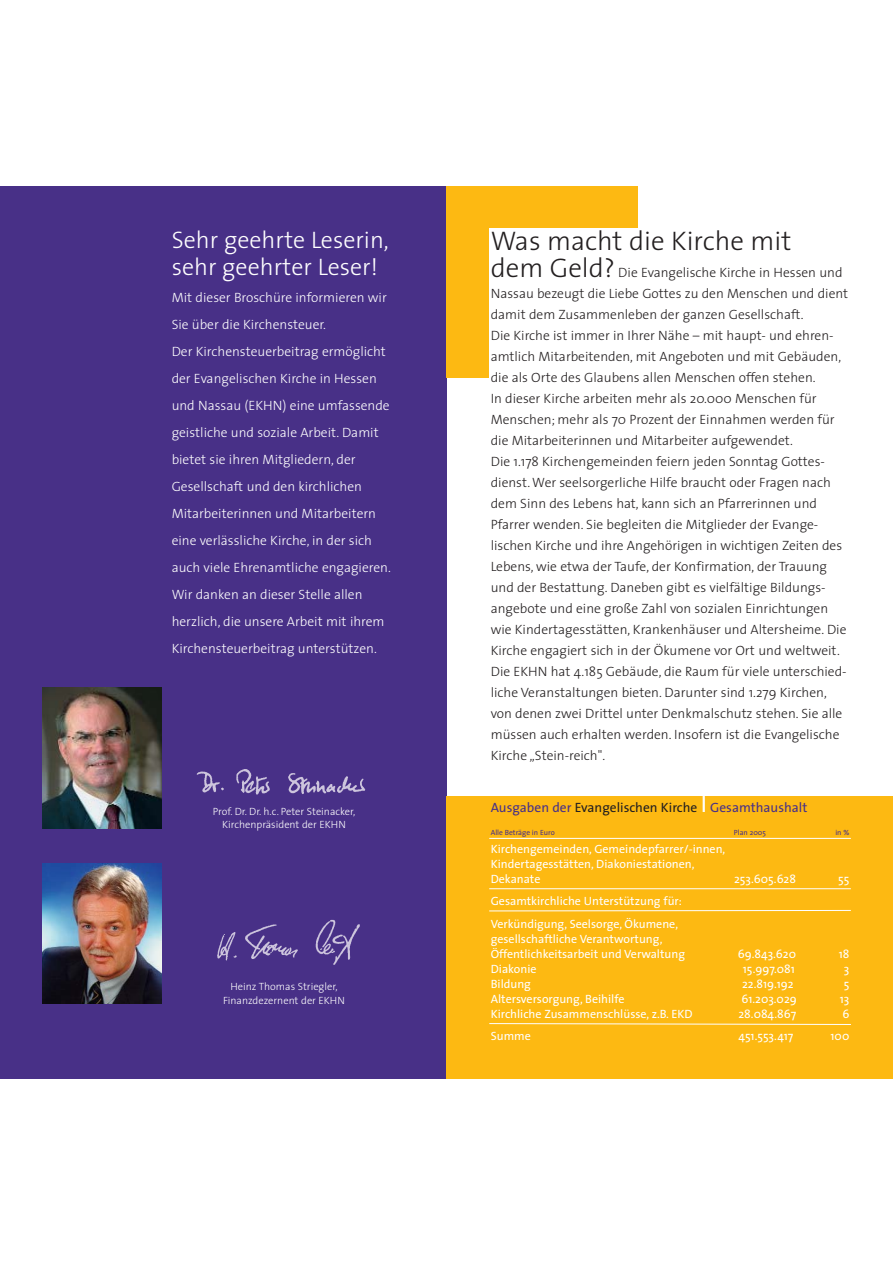
<style>
.page{position:relative;width:893px;height:1263px;background:#fff}
.page>*{position:absolute;margin:0;border:0;box-sizing:border-box;transform-origin:0 0}
.t1{font:300 27px "The Sans";color:#231f20}
.t2{font:300 24px/27px "The Sans";color:#fff}
.t3{font:300 13.5px/21px "The Sans";color:#231f20}
.t4{font:300 13.5px/27px "The Sans";color:#fff}
.t5{font:13.5px "The Sans";color:#483087}
.t6{font:12px/15px "The Sans";color:#fff}
.t7{font:300 10.5px/13.5px "The Sans";color:#fff;text-align:center}
.t8{font:7.5px "The Sans";color:#483087}
.s1{font-size:27px}
.s2{color:#231f20}
.s3{font-size:24px;color:#fff}
</style>
<div class="page">
<div style="left:0;top:186px;width:446px;height:893px;background:#483087"></div>
<img style="left:43px;top:688px;width:119px;height:140px">
<img style="left:43px;top:863px;width:119px;height:141px">
<div style="left:446px;top:796px;width:446px;height:283px;background:#fdb912"></div>
<hr style="left:489px;top:838px;width:361px;height:1px;background:#fff">
<hr style="left:489px;top:888px;width:361px;height:1px;background:#fff">
<img style="left:217px;top:919px;width:143px;height:46px">
<img style="left:196px;top:769px;width:170px;height:26px">
<svg style="left:489px;top:910px;width:362px;height:115px"></svg>
<div style="left:446px;top:186px;width:192px;height:191px;background:#fdb912"></div>
<div style="left:489px;top:228px;width:361px;height:542px;background:#fff"></div>
<h2 class="t2" style="left:172px;top:229px;width:219px">Sehr geehrte Leserin, sehr geehrter Leser!</h2>
<p class="t4" style="left:172px;top:285px;width:221px">Mit dieser Broschüre informieren wir Sie über die Kirchensteuer.<br>Der Kirchensteuerbeitrag ermöglicht der Evangelischen Kirche in Hessen und Nassau (EKHN) eine umfassende geistliche und soziale Arbeit. Damit bietet sie ihren Mitgliedern, der Gesellschaft und den kirchlichen Mitarbeiterinnen und Mitarbeitern eine verlässliche Kirche, in der sich auch viele Ehrenamtliche engagieren.<br>Wir danken an dieser Stelle allen herzlich, die unsere Arbeit mit ihrem Kirchensteuerbeitrag unterstützen.</p>
<p class="t7" style="left:213px;top:806px;width:144px">Prof. Dr. Dr. h.c. Peter Steinacker,<br>Kirchenpräsident der EKHN</p>
<p class="t7" style="left:223px;top:981px;width:123px">Heinz Thomas Striegler,<br>Finanzdezernent der EKHN</p>
<h1 class="t1" style="left:490px;top:231px;width:302px">Was macht die Kirche mit</h1>
<p class="t3" style="left:490px;top:263px;width:359px"><span class="s1">dem Geld?</span> Die Evangelische Kirche in Hessen und Nassau bezeugt die Liebe Gottes zu den Menschen und dient damit dem Zusammenleben der ganzen Gesellschaft.<br>Die Kirche ist immer in Ihrer Nähe – mit haupt- und ehren&shy;amtlich Mitarbeitenden, mit Angeboten und mit Gebäuden, die als Orte des Glaubens allen Menschen offen stehen.<br>In dieser Kirche arbeiten mehr als 20.000 Menschen für Menschen; mehr als 70 Prozent der Einnahmen werden für die Mitarbeiterinnen und Mitarbeiter aufgewendet.<br>Die 1.178 Kirchengemeinden feiern jeden Sonntag Gottes&shy;dienst. Wer seelsorgerliche Hilfe braucht oder Fragen nach dem Sinn des Lebens hat, kann sich an Pfarrerinnen und Pfarrer wenden. Sie begleiten die Mitglieder der Evange&shy;lischen Kirche und ihre Angehörigen in wichtigen Zeiten des Lebens, wie etwa der Taufe, der Konfirmation, der Trauung und der Bestattung. Daneben gibt es vielfältige Bildungs&shy;angebote und eine große Zahl von sozialen Einrichtungen wie Kindertagesstätten, Krankenhäuser und Altersheime. Die Kirche engagiert sich in der Ökumene vor Ort und weltweit.<br>Die EKHN hat 4.185 Gebäude, die Raum für viele unterschied&shy;liche Veranstaltungen bieten. Darunter sind 1.279 Kirchen, von denen zwei Drittel unter Denkmalschutz stehen. Sie alle müssen auch erhalten werden. Insofern ist die Evangelische Kirche „Stein-reich".</p>
<p class="t5" style="left:490px;top:803px;width:318px">Ausgaben der <span class="s2">Evangelischen Kirche</span> <span class="s3">I</span> Gesamthaushalt</p>
<p class="t8" style="left:490px;top:830px;width:65px">Alle Beträge in Euro</p>
<p class="t8" style="left:733px;top:830px;width:34px">Plan 2005</p>
<p class="t8" style="left:835px;top:830px;width:16px">in %</p>
<p class="t6" style="left:490px;top:843px;width:236px">Kirchengemeinden, Gemeindepfarrer/-innen,<br>Kindertagesstätten, Diakoniestationen,<br>Dekanate</p>
<p class="t6" style="left:734px;top:873px;width:63px">253.605.628</p>
<p class="t6" style="left:838px;top:873px;width:13px">55</p>
<p class="t6" style="left:490px;top:891px;width:192px;line-height:22.5px">Gesamtkirchliche Unterstützung für:<br>Verkündigung, Seelsorge, Ökumene,</p>
<p class="t6" style="left:490px;top:933px;width:196px">gesellschaftliche Verantwortung,<br>Öffentlichkeitsarbeit und Verwaltung</p>
<p class="t6" style="left:737px;top:948px;width:60px">69.843.620</p>
<p class="t6" style="left:838px;top:948px;width:12px">18</p>
<p class="t6" style="left:490px;top:963px;width:47px">Diakonie</p>
<p class="t6" style="left:742px;top:963px;width:53px">15.997.081</p>
<p class="t6" style="left:843px;top:963px;width:7px">3</p>
<p class="t6" style="left:490px;top:978px;width:42px">Bildung</p>
<p class="t6" style="left:742px;top:978px;width:53px">22.819.192</p>
<p class="t6" style="left:843px;top:978px;width:7px">5</p>
<p class="t6" style="left:490px;top:993px;width:135px">Altersversorgung, Beihilfe</p>
<p class="t6" style="left:741px;top:993px;width:57px">61.203.029</p>
<p class="t6" style="left:839px;top:993px;width:11px">13</p>
<p class="t6" style="left:490px;top:1008px;width:203px">Kirchliche Zusammenschlüsse, z.B. EKD</p>
<p class="t6" style="left:738px;top:1008px;width:59px">28.084.867</p>
<p class="t6" style="left:842px;top:1008px;width:8px">6</p>
<p class="t6" style="left:490px;top:1030px;width:42px">Summe</p>
<p class="t6" style="left:738px;top:1030px;width:56px">451.553.417</p>
<p class="t6" style="left:830px;top:1030px;width:20px">100</p>
</div>
